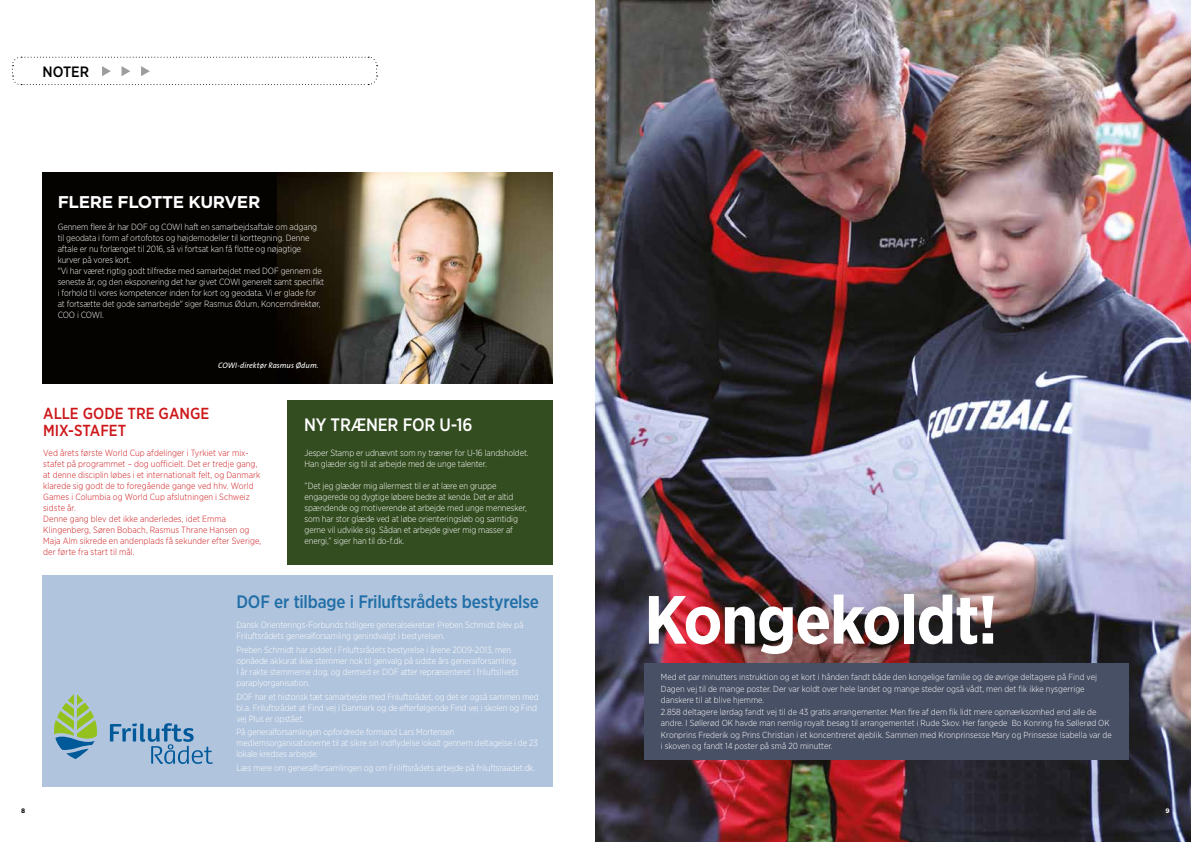
<style>
.page{position:relative;width:1191px;height:842px;background:#fff}
.page>*{position:absolute;margin:0;border:0;box-sizing:border-box;transform-origin:0 0}
.t1{font:700 68px "Gotham Narrow";letter-spacing:-.025em;color:#fff}
.t2{font:500 18px "Gotham Narrow";letter-spacing:-.01em;color:#206ea7}
.t3{font:500 18px "Gotham Narrow";letter-spacing:-.01em;color:#fff}
.t4{font:700 17px "Gotham";letter-spacing:-.02em;color:#fff}
.t5{font:500 16px/17px "Gotham Narrow";color:#cd171a}
.t6{font:500 15px "Gotham Narrow";color:#000}
.t7{font:300 9px/11px "Gotham Narrow";letter-spacing:-.01em;color:#fff}
.t8{font:300 9px/11px "Gotham Narrow";letter-spacing:.01em;color:#cd171a}
.t9{font:300 8.8px/11.5px "Gotham Narrow";color:#fff}
.t10{font:italic 8px "The Sans";color:#fff}
.t11{font:700 6.5px "Gotham";color:#000}
.t12{font:700 6.5px "Gotham";color:#fff}
</style>
<div class="page">
<img style="left:596px;top:0;width:595px;height:842px">
<svg style="left:12px;top:56px;width:366px;height:30px"></svg>
<div style="left:288px;top:400px;width:265px;height:164px;background:#334d20"></div>
<div style="left:644px;top:663px;width:484px;height:97px;background:#485065"></div>
<div style="left:42px;top:172px;width:511px;height:212px;background:#050300"></div>
<img style="left:277px;top:172px;width:276px;height:212px">
<div style="left:42px;top:575px;width:511px;height:211px;background:#b1c4dd"></div>
<svg style="left:110px;top:723px;width:103px;height:41px"></svg>
<svg style="left:54px;top:694px;width:43px;height:65px"></svg>
<h3 class="t6" style="left:42px;top:62px;width:48px">NOTER</h3>
<h3 class="t4" style="left:58px;top:191px;width:33px">FLERE</h3>
<h3 class="t4" style="left:117px;top:191px;width:132px">F LOTTE KURVER</h3>
<p class="t7" style="left:58px;top:221px;width:268px">Gennem flere år har DOF og COWI haft en samarbejdsaftale om adgang til geodata i form af ortofotos og højdemodeller til korttegning. Denne aftale er nu forlænget til 2016, så vi fortsat kan få flotte og nøjagtige kurver på vores kort.<br>"Vi har været rigtig godt tilfredse med samarbejdet med DOF gennem de seneste år, og den eksponering det har givet COWI generelt samt specifikt i forhold til vores kompetencer inden for kort og geodata. Vi er glade for at fortsætte det gode samarbejde" siger Rasmus Ødum, Koncerndirektør, COO i COWI.</p>
<p class="t10" style="left:218px;top:359px;width:102px">COWI-direktør Rasmus Ødum.</p>
<h3 class="t5" style="left:43px;top:405px;width:167px">ALLE GODE TRE GANGE<br>MIX-STAFET</h3>
<p class="t8" style="left:43px;top:447px;width:220px">Ved årets første World Cup afdelinger i Tyrkiet var mix&shy;stafet på programmet – dog uofficielt. Det er tredje gang, at denne disciplin løbes i et internationalt felt, og Danmark klarede sig godt de to foregående gange ved hhv. World Games i Columbia og World Cup afslutningen i Schweiz sidste år.<br>Denne gang blev det ikke anderledes, idet Emma Klingenberg, Søren Bobach, Rasmus Thrane Hansen og Maja Alm sikrede en andenplads få sekunder efter Sverige, der førte fra start til mål.</p>
<h2 class="t3" style="left:304px;top:413px;width:170px">NY TRÆNER FOR U-16</h2>
<p class="t7" style="left:304px;top:448px;width:226px">Jesper Stamp er udnævnt som ny træner for U-16 landsholdet.<br>Han glæder sig til at arbejde med de unge talenter.</p>
<p class="t7" style="left:304px;top:481px;width:224px">”Det jeg glæder mig allermest til er at lære en gruppe engagerede og dygtige løbere bedre at kende. Det er altid spændende og motiverende at arbejde med unge mennesker, som har stor glæde ved at løbe orienteringsløb og samtidig gerne vil udvikle sig. Sådan et arbejde giver mig masser af energi,” siger han til do-f.dk.</p>
<h2 class="t2" style="left:236px;top:590px;width:12px">DOF</h2>
<h2 class="t2" style="left:274px;top:590px;width:266px">ER TILBAGE I FRILUFTSRÅDETS BESTYRELSE</h2>
<p class="t7" style="left:236px;top:619px;width:288px">Dansk Orienterings-Forbunds tidligere generalsekretær Preben Schmidt blev på<br>Friluftsrådets generalforsamling genindvalgt i bestyrelsen.</p>
<p class="t7" style="left:236px;top:644px;width:283px">Preben Schmidt har siddet i Friluftsrådets bestyrelse i årene 2009-2013, men opnåede akkurat ikke stemmer nok til genvalg på sidste års generalforsamling.<br>I år rakte stemmerne dog, og dermed er DOF atter repræsenteret i friluftslivets paraplyorganisation.</p>
<p class="t7" style="left:236px;top:691px;width:304px">DOF har et historisk tæt samarbejde med Friluftsrådet, og det er også sammen med bl.a. Friluftsrådet at Find vej i Danmark og de efterfølgende Find vej i skolen og Find vej Plus er opstået.</p>
<p class="t7" style="left:236px;top:726px;width:303px">På generalforsamlingen opfordrede formand Lars Mortensen medlemsorganisationerne til at sikre sin indflydelse lokalt gennem deltagelse i de 23 lokale kredses arbejde.</p>
<p class="t7" style="left:236px;top:762px;width:300px">Læs mere om generalforsamlingen og om Friliftsrådets arbejde på friluftsraadet.dk.</p>
<h1 class="t1" style="left:644px;top:576px;width:355px">Kongekoldt!</h1>
<p class="t9" style="left:661px;top:671px;width:452px">Med et par minutters instruktion og et kort i hånden fandt både den kongelige familie og de øvrige deltagere på Find vej Dagen vej til de mange poster. Der var koldt over hele landet og mange steder også vådt, men det fik ikke nysgerrige danskere til at blive hjemme.<br>2.858 deltagere lørdag fandt vej til de 43 gratis arrangementer. Men fire af dem fik lidt mere opmærksomhed end alle de andre. I Søllerød OK havde man nemlig royalt besøg til arrangementet i Rude Skov. Her fangede Bo Konring fra Søllerød OK Kronprins Frederik og Prins Christian i et koncentreret øjeblik. Sammen med Kronprinsesse Mary og Prinsesse Isabella var de i skoven og fandt 14 poster på små 20 minutter.</p>
<p class="t11" style="left:21px;top:806px;width:6px">8</p>
<p class="t12" style="left:1165px;top:806px;width:6px">9</p>
</div>
